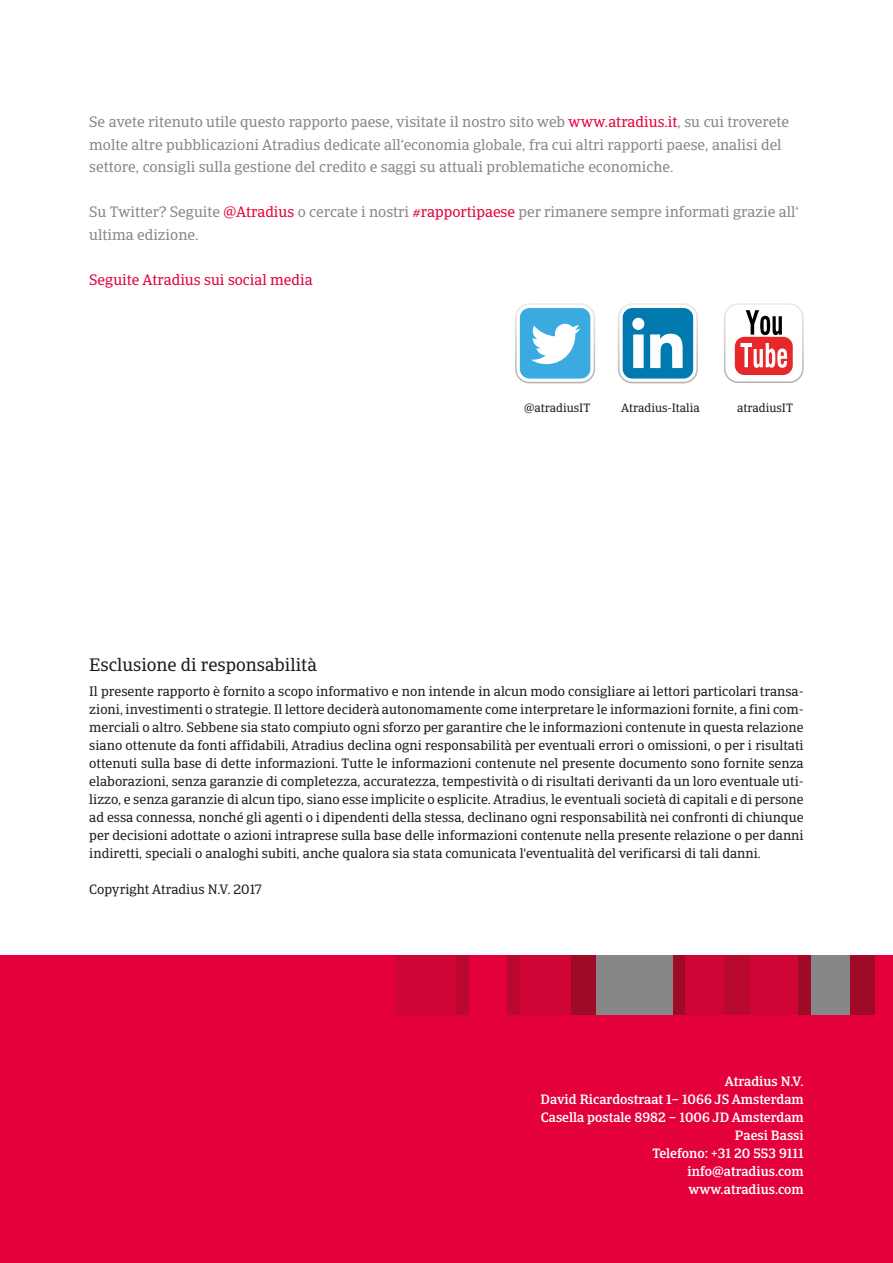
<style>
.page{position:relative;width:893px;height:1263px;background:#fff}
.page>*{position:absolute;margin:0;border:0;box-sizing:border-box;transform-origin:0 0}
.t1{font:18px "Catalana";color:#1d1d1b}
.t2{font:15px/22.5px "Catalana";color:#878787}
.t3{font:15px "Catalana";color:#e4003a}
.t4{font:13.5px/18px "Catalana";color:#1d1d1b;text-align:justify}
.t5{font:500 13.5px/18px "Catalana";color:#fff;text-align:right}
.t6{font:12px "Catalana";color:#1d1d1b}
.s1{color:#e4003a}
</style>
<div class="page">
<div style="left:0;top:1007px;width:893px;height:256px;background:#e4003a"></div>
<div style="left:0;top:955px;width:893px;height:59px;background:#e4003a"></div>
<div style="left:456px;top:955px;width:13px;height:59px;background:#ba092f"></div>
<div style="left:396px;top:955px;width:60px;height:59px;background:#cf0535"></div>
<div style="left:520px;top:955px;width:51px;height:59px;background:#cf0535"></div>
<div style="left:749px;top:955px;width:49px;height:59px;background:#cf0535"></div>
<div style="left:571px;top:955px;width:25px;height:59px;background:#9f0b27"></div>
<div style="left:724px;top:955px;width:25px;height:59px;background:#ba092f"></div>
<div style="left:849px;top:955px;width:26px;height:59px;background:#9f0b27"></div>
<div style="left:507px;top:955px;width:13px;height:59px;background:#ba092f"></div>
<div style="left:596px;top:955px;width:77px;height:59px;background:#878787"></div>
<div style="left:673px;top:955px;width:13px;height:59px;background:#9f0b27"></div>
<div style="left:686px;top:955px;width:38px;height:59px;background:#cf0535"></div>
<div style="left:811px;top:955px;width:38px;height:59px;background:#878787"></div>
<div style="left:798px;top:955px;width:13px;height:59px;background:#9f0b27"></div>
<svg style="left:618px;top:303px;width:80px;height:80px"></svg>
<div style="left:632px;top:318px;width:12px;height:12px;background:#fefeff;border-radius:50%"></div>
<svg style="left:515px;top:303px;width:80px;height:80px"></svg>
<svg style="left:724px;top:303px;width:80px;height:80px"></svg>
<p class="t2" style="left:89px;top:111px;width:701px">Se avete ritenuto utile questo rapporto paese, visitate il nostro sito web <span class="s1">www.atradius.it</span>, su cui troverete molte altre pubblicazioni Atradius dedicate all‘economia globale, fra cui altri rapporti paese, analisi del settore, consigli sulla gestione del credito e saggi su attuali problematiche economiche.</p>
<p class="t2" style="left:89px;top:201px;width:711px">Su Twitter? Seguite <span class="s1">@Atradius</span> o cercate i nostri <span class="s1">#rapportipaese</span> per rimanere sempre informati grazie all‘ ultima edizione.</p>
<p class="t3" style="left:89px;top:270px;width:225px">Seguite Atradius sui social media</p>
<p class="t6" style="left:524px;top:400px;width:68px">@atradiusIT</p>
<p class="t6" style="left:621px;top:400px;width:80px">Atradius-Italia</p>
<p class="t6" style="left:737px;top:400px;width:57px">atradiusIT</p>
<h1 class="t1" style="left:89px;top:653px;width:229px">Esclusione di responsabilità</h1>
<p class="t4" style="left:89px;top:682px;width:716px">Il presente rapporto è fornito a scopo informativo e non intende in alcun modo consigliare ai lettori particolari transa&shy;zioni, investimenti o strategie. Il lettore deciderà autonomamente come interpretare le informazioni fornite, a fini com&shy;merciali o altro. Sebbene sia stato compiuto ogni sforzo per garantire che le informazioni contenute in questa relazione siano ottenute da fonti affidabili, Atradius declina ogni responsabilità per eventuali errori o omissioni, o per i risultati ottenuti sulla base di dette informazioni. Tutte le informazioni contenute nel presente documento sono fornite senza elaborazioni, senza garanzie di completezza, accuratezza, tempestività o di risultati derivanti da un loro eventuale uti&shy;lizzo, e senza garanzie di alcun tipo, siano esse implicite o esplicite. Atradius, le eventuali società di capitali e di persone ad essa connessa, nonché gli agenti o i dipendenti della stessa, declinano ogni responsabilità nei confronti di chiunque per decisioni adottate o azioni intraprese sulla base delle informazioni contenute nella presente relazione o per danni indiretti, speciali o analoghi subiti, anche qualora sia stata comunicata l'eventualità del verificarsi di tali danni.</p>
<p class="t4" style="left:89px;top:880px;width:174px">Copyright Atradius N.V. 2017</p>
<p class="t5" style="left:541px;top:1072px;width:265px">Atradius N.V.<br>David Ricardostraat 1– 1066 JS Amsterdam<br>Casella postale 8982 – 1006 JD Amsterdam<br>Paesi Bassi<br>Telefono: +31 20 553 9111 info@atradius.com<br>www.atradius.com</p>
</div>
